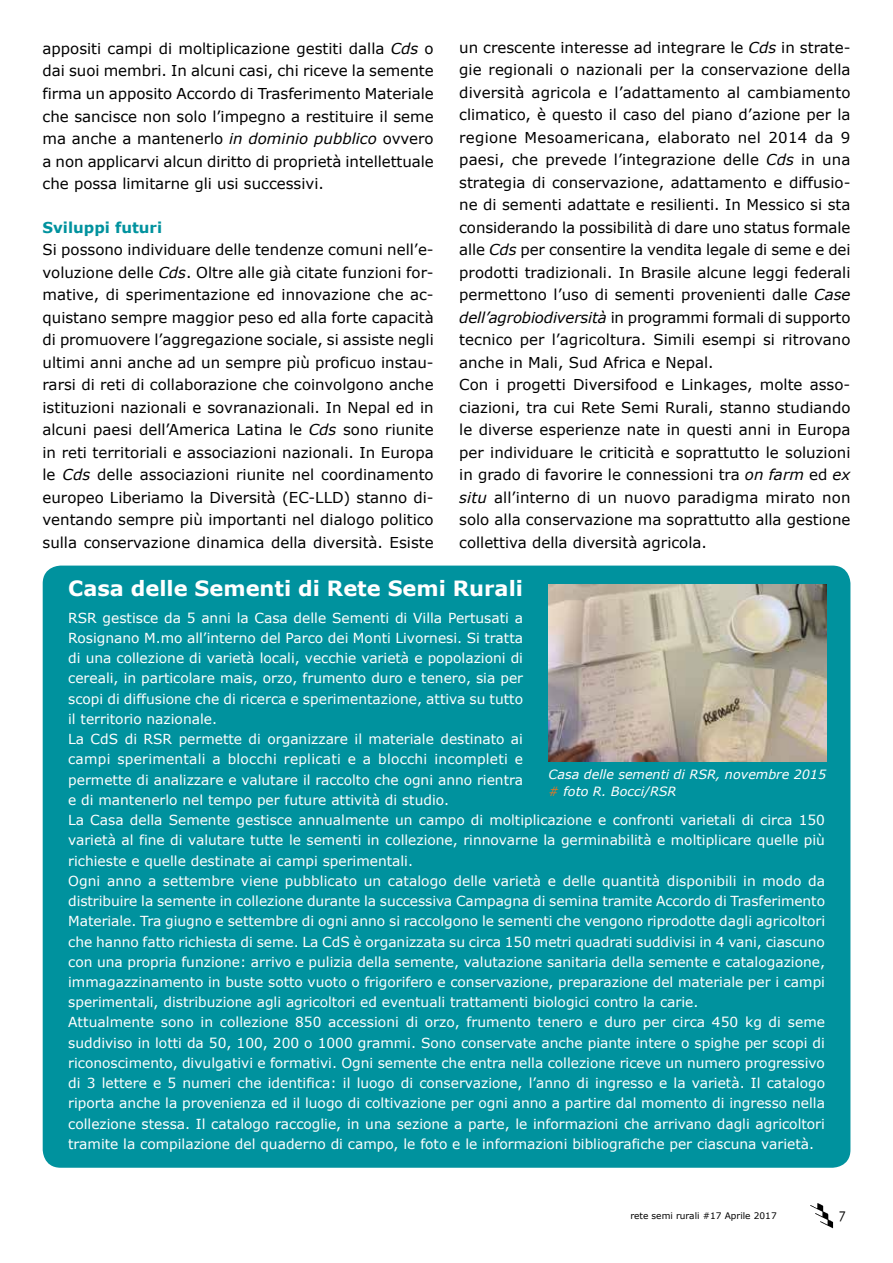
<style>
.page{position:relative;width:893px;height:1263px;background:#fff}
.page>*{position:absolute;margin:0;border:0;box-sizing:border-box;transform-origin:0 0}
.t1{font:700 21px "Verdana";color:#fff}
.t2{font:300 16.5px "Csuni OTF";color:#000}
.t3{font:15px/22.5px "Verdana";color:#000;text-align:justify}
.t4{font:700 15px "Verdana";color:#00929e}
.t5{font:13.8px/20.2px "Verdana";color:#fff}
.t6{font:italic 12.75px/16.5px "Verdana";color:#fff}
.t7{font:9px "Verdana";color:#000}
.s1{font-style:italic}
.s2{color:#e17726}
</style>
<div class="page">
<img style="left:810px;top:1203px;width:24px;height:26px">
<div style="left:43px;top:566px;width:807px;height:602px;background:#00929e;border-radius:18px"></div>
<img style="left:549px;top:585px;width:277px;height:176px">
<p class="t3" style="left:459px;top:36px;width:393px;text-align:left">un crescente interesse ad integrare le <span class="s1">Cds</span> in strate&shy;gie regionali o nazionali per la conservazione della diversità agricola e l’adattamento al cambiamento climatico, è questo il caso del piano d’azione per la regione Mesoamericana, elaborato nel 2014 da 9 paesi, che prevede l’integrazione delle <span class="s1">Cds</span> in una strategia di conservazione, adattamento e diffusio&shy;ne di sementi adattate e resilienti. In Messico si sta considerando la possibilità di dare uno status formale alle <span class="s1">Cds</span> per consentire la vendita legale di seme e dei prodotti tradizionali. In Brasile alcune leggi federali permettono l’uso di sementi provenienti dalle <span class="s1">Case dell’agrobiodiversità</span> in programmi formali di supporto tecnico per l’agricoltura. Simili esempi si ritrovano anche in Mali, Sud Africa e Nepal.<br>Con i progetti Diversifood e Linkages, molte asso&shy;ciazioni, tra cui Rete Semi Rurali, stanno studiando le diverse esperienze nate in questi anni in Europa per individuare le criticità e soprattutto le soluzioni in grado di favorire le connessioni tra <span class="s1">on farm</span> ed <span class="s1">ex situ</span> all’interno di un nuovo paradigma mirato non solo alla conservazione ma soprattutto alla gestione collettiva della diversità agricola.</p>
<h1 class="t1" style="left:68px;top:574px;width:456px">Casa delle Sementi di Rete Semi Rurali</h1>
<p class="t5" style="left:68px;top:608px;width:758px">RSR gestisce da 5 anni la Casa delle Sementi di Villa Pertusati a<br>Rosignano M.mo all’interno del Parco dei Monti Livornesi. Si tratta<br>di una collezione di varietà locali, vecchie varietà e popolazioni di<br>cereali, in particolare mais, orzo, frumento duro e tenero, sia per<br>scopi di diffusione che di ricerca e sperimentazione, attiva su tutto<br>il territorio nazionale.<br>La CdS di RSR permette di organizzare il materiale destinato ai<br>campi sperimentali a blocchi replicati e a blocchi incompleti e<br>permette di analizzare e valutare il raccolto che ogni anno rientra<br>e di mantenerlo nel tempo per future attività di studio.<br>La Casa della Semente gestisce annualmente un campo di moltiplicazione e confronti varietali di circa 150 varietà al fine di valutare tutte le sementi in collezione, rinnovarne la germinabilità e moltiplicare quelle più richieste e quelle destinate ai campi sperimentali.<br>Ogni anno a settembre viene pubblicato un catalogo delle varietà e delle quantità disponibili in modo da distribuire la semente in collezione durante la successiva Campagna di semina tramite Accordo di Trasferimento Materiale. Tra giugno e settembre di ogni anno si raccolgono le sementi che vengono riprodotte dagli agricoltori che hanno fatto richiesta di seme. La CdS è organizzata su circa 150 metri quadrati suddivisi in 4 vani, ciascuno con una propria funzione: arrivo e pulizia della semente, valutazione sanitaria della semente e catalogazione, immagazzinamento in buste sotto vuoto o frigorifero e conservazione, preparazione del materiale per i campi sperimentali, distribuzione agli agricoltori ed eventuali trattamenti biologici contro la carie.<br>Attualmente sono in collezione 850 accessioni di orzo, frumento tenero e duro per circa 450 kg di seme suddiviso in lotti da 50, 100, 200 o 1000 grammi. Sono conservate anche piante intere o spighe per scopi di riconoscimento, divulgativi e formativi. Ogni semente che entra nella collezione riceve un numero progressivo di 3 lettere e 5 numeri che identifica: il luogo di conservazione, l’anno di ingresso e la varietà. Il catalogo riporta anche la provenienza ed il luogo di coltivazione per ogni anno a partire dal momento di ingresso nella collezione stessa. Il catalogo raccoglie, in una sezione a parte, le informazioni che arrivano dagli agricoltori tramite la compilazione del quaderno di campo, le foto e le informazioni bibliografiche per ciascuna varietà.</p>
<p class="t3" style="left:43px;top:38px;width:393px">appositi campi di moltiplicazione gestiti dalla <span class="s1">Cds</span> o dai suoi membri. In alcuni casi, chi riceve la semente firma un apposito Accordo di Trasferimento Materiale che sancisce non solo l’impegno a restituire il seme ma anche a mantenerlo <span class="s1">in dominio pubblico</span> ovvero a non applicarvi alcun diritto di proprietà intellettuale che possa limitarne gli usi successivi.</p>
<p class="t4" style="left:43px;top:217px;width:121px">Sviluppi futuri</p>
<p class="t3" style="left:43px;top:239px;width:393px">Si possono individuare delle tendenze comuni nell’e&shy;voluzione delle <span class="s1">Cds</span>. Oltre alle già citate funzioni for&shy;mative, di sperimentazione ed innovazione che ac&shy;quistano sempre maggior peso ed alla forte capacità di promuovere l’aggregazione sociale, si assiste negli ultimi anni anche ad un sempre più proficuo instau&shy;rarsi di reti di collaborazione che coinvolgono anche istituzioni nazionali e sovranazionali. In Nepal ed in alcuni paesi dell’America Latina le <span class="s1">Cds</span> sono riunite in reti territoriali e associazioni nazionali. In Europa le <span class="s1">Cds</span> delle associazioni riunite nel coordinamento europeo Liberiamo la Diversità (EC-LLD) stanno di&shy;ventando sempre più importanti nel dialogo politico sulla conservazione dinamica della diversità. Esiste</p>
<p class="t6" style="left:549px;top:767px;width:279px">Casa delle sementi di RSR, novembre 2015 <span class="s2">#</span> foto R. Bocci/RSR</p>
<p class="t7" style="left:630px;top:1210px;width:148px">rete semi rurali #17 Aprile 2017</p>
<p class="t2" style="left:838px;top:1204px;width:9px">7</p>
</div>
